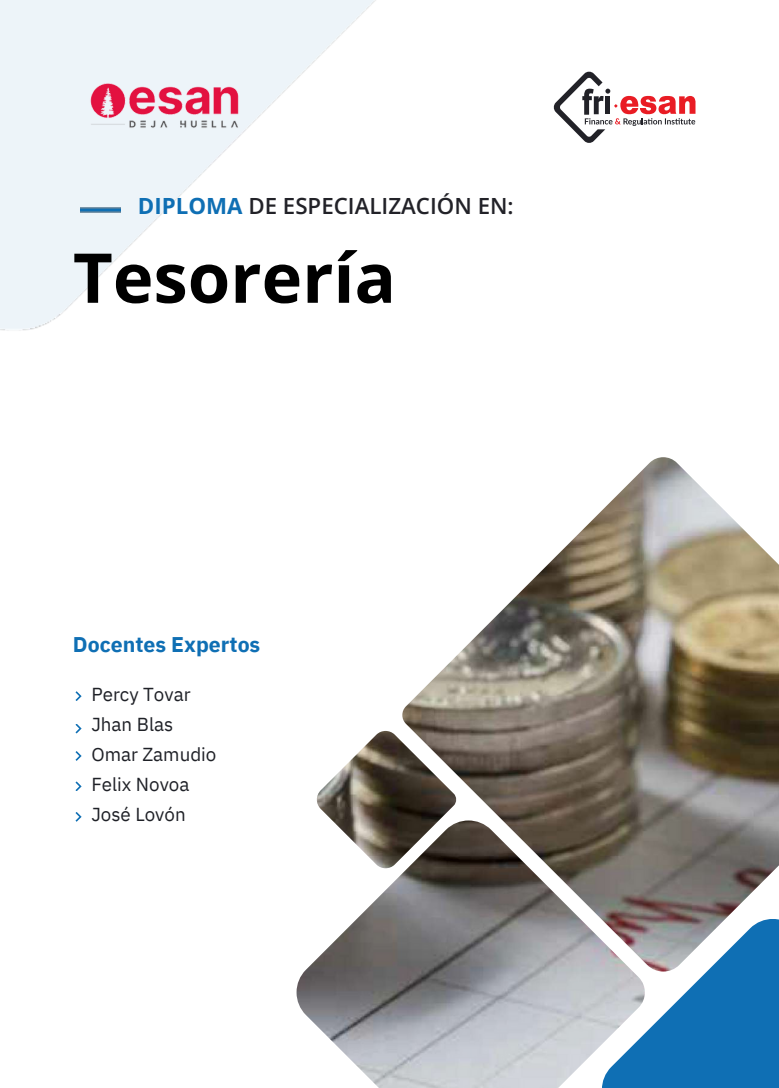
<style>
.page{position:relative;width:779px;height:1088px;background:#fff}
.page>*{position:absolute;margin:0;border:0;box-sizing:border-box;transform-origin:0 0}
.t1{font:700 68.75px "Open Sans";color:#000}
.t2{font:600 22.25px "Open Sans";color:#222228}
.t3{font:700 21.25px "IBM Plex Sans";color:#0f6fb4}
.t4{font:18.75px/30px "IBM Plex Sans";color:#1f2127}
.s1{font-weight:700;color:#0f6fb4}
</style>
<div class="page">
<svg style="left:75px;top:691px;width:7px;height:10px"></svg>
<svg style="left:75px;top:724px;width:7px;height:9px"></svg>
<svg style="left:75px;top:751px;width:7px;height:10px"></svg>
<svg style="left:75px;top:781px;width:7px;height:10px"></svg>
<svg style="left:75px;top:812px;width:7px;height:9px"></svg>
<img style="left:0;top:0;width:376px;height:331px">
<img style="left:80px;top:207px;width:40px;height:5px">
<img style="left:296px;top:457px;width:482px;height:630px">
<svg style="left:553px;top:72px;width:142px;height:71px"></svg>
<img style="left:82px;top:80px;width:163px;height:54px">
<h2 class="t2" style="left:138px;top:190px;width:377px"><span class="s1">DIPLOMA</span> DE ESPECIALIZACIÓN EN:</h2>
<p class="t1" style="left:73px;top:229px;width:324px">Tesorería</p>
<h1 class="t3" style="left:73px;top:630px;width:189px">Docentes Expertos</h1>
<h3 class="t4" style="left:91px;top:679px;width:126px">Percy Tovar<br>Jhan Blas<br>Omar Zamudio<br>Felix Novoa<br>José Lovón</h3>
</div>
